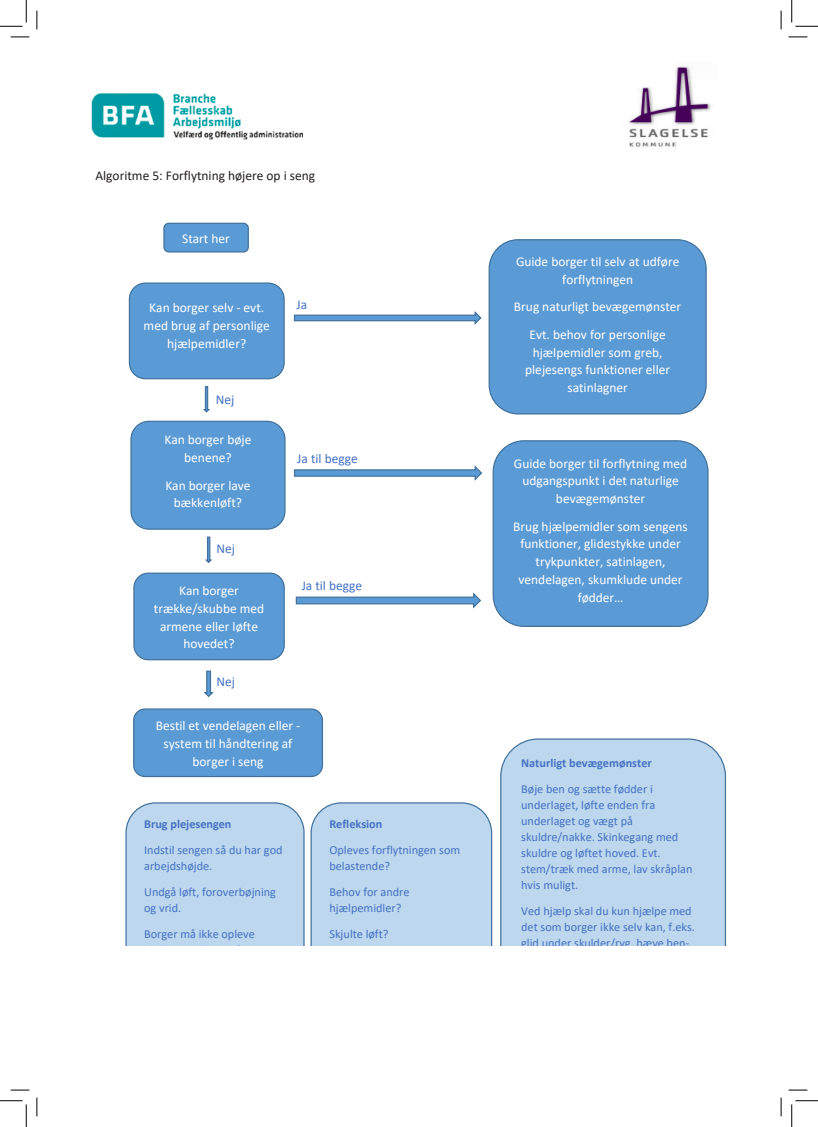
<style>
.page{position:relative;width:818px;height:1127px;background:#fff}
.page>*{position:absolute;margin:0;border:0;box-sizing:border-box;transform-origin:0 0}
.t1{font:13.38px/17.8px "Calibri";color:#fff;text-align:center}
.t2{font:13.38px "Calibri";color:#231f20}
.t3{font:13.38px "Calibri";color:#4472c4}
.t4{font:12.25px/16.1px "Calibri";color:#4472c4}
.t5{font:700 12.25px/25.9px "Calibri";color:#4472c4}
.s1{font-weight:700}
.s2{font-weight:400}
</style>
<div class="page">
<img style="left:629px;top:66px;width:82px;height:81px">
<img style="left:91px;top:93px;width:212px;height:47px">
<div style="left:130px;top:420px;width:156px;height:109px;background:#5b9bd5;border:1px solid #41719c;border-radius:18px"></div>
<div style="left:133px;top:572px;width:152px;height:88px;background:#5b9bd5;border:1px solid #41719c;border-radius:14px"></div>
<div style="left:125px;top:802px;width:367px;height:143px;background:#bdd7ee"></div>
<div style="left:500px;top:738px;width:226px;height:207px;background:#bdd7ee"></div>
<div style="left:129px;top:282px;width:156px;height:97px;background:#5b9bd5;border:1px solid #41719c;border-radius:16px"></div>
<svg style="left:203px;top:386px;width:7px;height:27px"></svg>
<svg style="left:295px;top:592px;width:186px;height:17px"></svg>
<img style="left:295px;top:592px;width:80px;height:5px">
<svg style="left:293px;top:465px;width:189px;height:16px"></svg>
<div style="left:488px;top:239px;width:219px;height:175px;background:#5b9bd5;border:1px solid #41719c;border-radius:29px"></div>
<svg style="left:293px;top:311px;width:189px;height:14px"></svg>
<img style="left:293px;top:465px;width:76px;height:6px">
<div style="left:493px;top:440px;width:215px;height:186px;background:#5b9bd5;border:1px solid #41719c;border-radius:31px"></div>
<svg style="left:205px;top:536px;width:7px;height:28px"></svg>
<svg style="left:203px;top:670px;width:11px;height:28px"></svg>
<div style="left:133px;top:708px;width:190px;height:69px;background:#5b9bd5;border:1px solid #41719c;border-radius:11px"></div>
<div style="left:163px;top:223px;width:86px;height:29px;background:#5b9bd5;border:1px solid #41719c;border-radius:5px"></div>
<svg style="left:11px;top:36px;width:18px;height:2px"></svg>
<svg style="left:788px;top:36px;width:19px;height:2px"></svg>
<svg style="left:11px;top:1089px;width:18px;height:1px"></svg>
<svg style="left:788px;top:1089px;width:19px;height:1px"></svg>
<svg style="left:36px;top:11px;width:2px;height:18px"></svg>
<svg style="left:36px;top:1097px;width:2px;height:18px"></svg>
<svg style="left:780px;top:11px;width:2px;height:18px"></svg>
<svg style="left:780px;top:1097px;width:2px;height:18px"></svg>
<svg style="left:0;top:0;width:27px;height:27px"></svg>
<svg style="left:0;top:1100px;width:27px;height:26px"></svg>
<svg style="left:791px;top:0;width:27px;height:27px"></svg>
<svg style="left:791px;top:1100px;width:27px;height:26px"></svg>
<p class="t2" style="left:95px;top:166px;width:221px">Algoritme 5: Forflytning højere op i seng</p>
<p class="t1" style="left:182px;top:229px;width:49px">Start her</p>
<p class="t1" style="left:144px;top:298px;width:128px">Kan borger selv - evt. med brug af personlige hjælpemidler?</p>
<p class="t3" style="left:296px;top:295px;width:12px">Ja</p>
<p class="t1" style="left:143px;top:314px;width:20px">Nej</p>
<p class="t3" style="left:216px;top:390px;width:20px">Nej</p>
<p class="t1" style="left:164px;top:431px;width:89px">Kan borger bøje benene?</p>
<p class="t1" style="left:165px;top:476px;width:87px">Kan borger lave bækkenløft?</p>
<p class="t3" style="left:216px;top:539px;width:20px">Nej</p>
<p class="t1" style="left:154px;top:581px;width:112px">Kan borger trække/skubbe med armene eller løfte hovedet?</p>
<p class="t3" style="left:216px;top:672px;width:20px">Nej</p>
<p class="t3" style="left:297px;top:449px;width:62px">Ja til begge</p>
<p class="t3" style="left:302px;top:575px;width:62px">Ja til begge</p>
<p class="t1" style="left:156px;top:716px;width:146px">Bestil et vendelagen eller - system til håndtering af borger i seng</p>
<p class="t4" style="left:144px;top:810px;width:140px;line-height:25.8px"><span class="s1">Brug plejesengen<br></span>Indstil sengen så du har god</p>
<p class="t4" style="left:144px;top:852px;width:133px;line-height:25.9px">arbejdshøjde.<br>Undgå løft, foroverbøjning</p>
<p class="t4" style="left:144px;top:894px;width:112px;line-height:25.9px">og vrid.<br>Borger må ikke opleve</p>
<p class="t4" style="left:329px;top:810px;width:132px;line-height:25.9px"><span class="s1">Refleksion<br></span>Opleves forflytningen som</p>
<p class="t4" style="left:329px;top:853px;width:82px;line-height:25.8px">belastende?<br>Behov for andre</p>
<p class="t4" style="left:329px;top:894px;width:73px;line-height:25.9px">hjælpemidler?<br>Skjulte løft?</p>
<p class="t1" style="left:516px;top:252px;width:165px">Guide borger til selv at udføre forflytningen</p>
<p class="t1" style="left:514px;top:293px;width:169px;line-height:27.5px">Brug naturligt bevægemønster<br>Evt. behov for personlige</p>
<p class="t1" style="left:525px;top:343px;width:146px">hjælpemidler som greb, plejesengs funktioner eller satinlagner</p>
<p class="t1" style="left:514px;top:454px;width:175px">Guide borger til forflytning med udgangspunkt i det naturlige bevægemønster</p>
<p class="t1" style="left:513px;top:517px;width:176px">Brug hjælpemidler som sengens funktioner, glidestykke under trykpunkter, satinlagen, vendelagen, skumklude under fødder…</p>
<p class="t5" style="left:521px;top:749px;width:133px">Naturligt bevægemønster<br><span class="s2">Bøje ben og sætte fødder i</span></p>
<p class="t4" style="left:521px;top:796px;width:173px">underlaget, løfte enden fra underlaget og vægt på skuldre/nakke. Skinkegang med skuldre og løftet hoved. Evt. stem/træk med arme, lav skråplan hvis muligt.</p>
<p class="t4" style="left:521px;top:902px;width:175px">Ved hjælp skal du kun hjælpe med det som borger ikke selv kan, f.eks. glid under skulder/ryg, hæve ben-</p>
</div>
